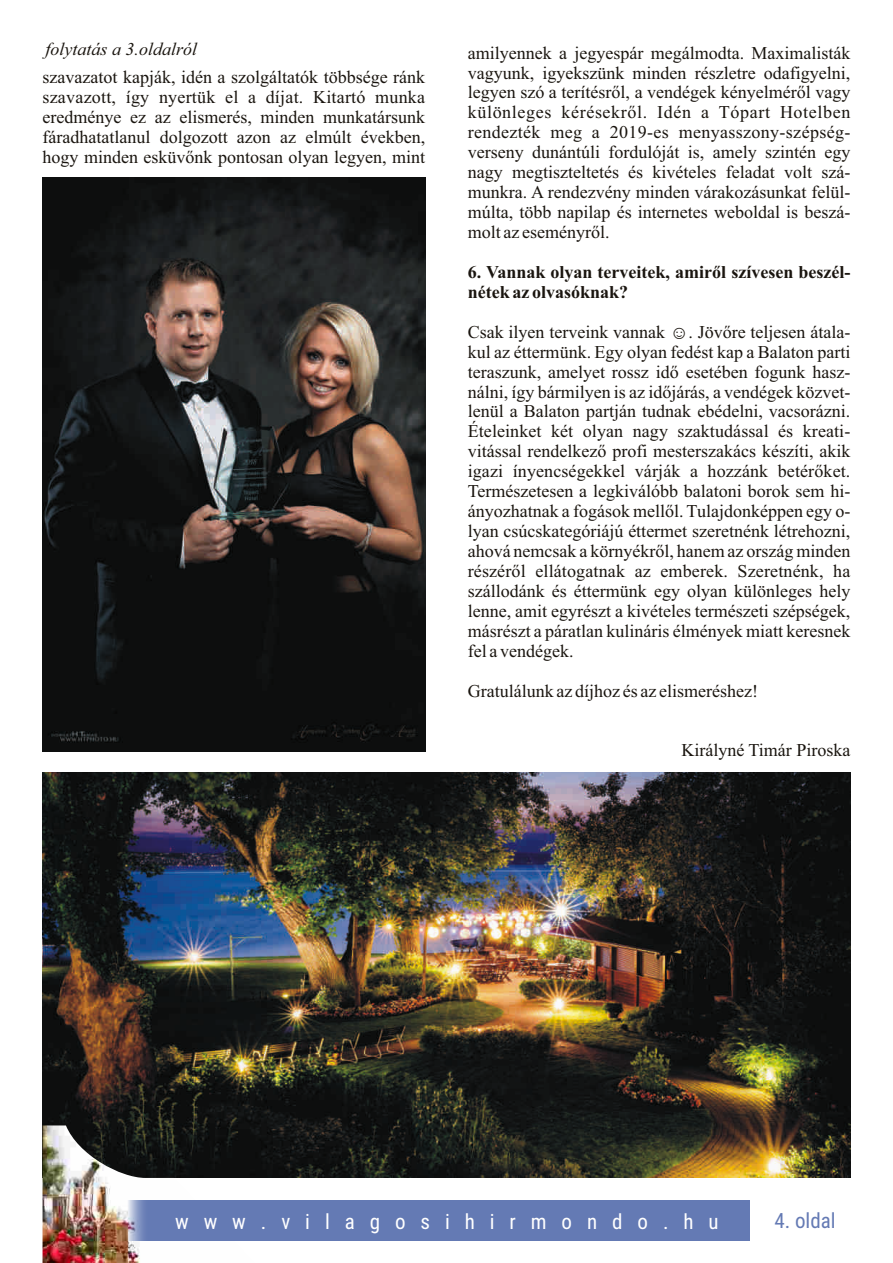
<style>
.page{position:relative;width:893px;height:1263px;background:#fff}
.page>*{position:absolute;margin:0;border:0;box-sizing:border-box;transform-origin:0 0}
.t1{font:21px "Roboto Condensed";letter-spacing:.71em;color:#fff}
.t2{font:21px "Roboto Condensed";color:#647ab4}
.t3{font:18px/20px "Times New Roman";color:#1a150f;text-align:justify}
.t4{font:700 18px/20px "Times New Roman";color:#1a150f}
.t5{font:italic 18px "Times New Roman";color:#1a150f}
</style>
<div class="page">
<img style="left:43px;top:772px;width:807px;height:406px">
<img style="left:43px;top:177px;width:382px;height:574px">
<img style="left:43px;top:1125px;width:224px;height:138px">
<div style="left:148px;top:1200px;width:602px;height:41px;background:#647ab4"></div>
<svg style="left:127px;top:1200px;width:21px;height:41px"></svg>
<p class="t5" style="left:46px;top:43px;width:153px">folytatás a 3.oldalról</p>
<p class="t3" style="left:43px;top:69px;width:384px">szavazatot kapják, idén a szolgáltatók többsége ránk szavazott, így nyertük el a díjat. Kitartó munka eredménye ez az elismerés, minden munkatársunk fáradhatatlanul dolgozott azon az elmúlt években, hogy minden esküvőnk pontosan olyan legyen, mint</p>
<p class="t3" style="left:468px;top:44px;width:384px">amilyennek a jegyespár megálmodta. Maximalisták vagyunk, igyekszünk minden részletre odafigyelni, legyen szó a terítésről, a vendégek kényelméről vagy különleges kérésekről. Idén a Tópart Hotelben rendezték meg a 2019-es menyasszony-szépség&shy;verseny dunántúli fordulóját is, amely szintén egy nagy megtiszteltetés és kivételes feladat volt szá&shy;munkra. A rendezvény minden várakozásunkat felül&shy;múlta, több napilap és internetes weboldal is beszá&shy;molt az eseményről.</p>
<p class="t4" style="left:468px;top:264px;width:384px">6. Vannak olyan terveitek, amiről szívesen beszél&shy;nétek az olvasóknak?</p>
<p class="t3" style="left:468px;top:323px;width:384px">Csak ilyen terveink vannak ☺. Jövőre teljesen átala&shy;kul az éttermünk. Egy olyan fedést kap a Balaton parti teraszunk, amelyet rossz idő esetében fogunk hasz&shy;nálni, így bármilyen is az időjárás, a vendégek közvet&shy;lenül a Balaton partján tudnak ebédelni, vacsorázni.<br>Ételeinket két olyan nagy szaktudással és kreati&shy;vitással rendelkező profi mesterszakács készíti, akik igazi ínyencségekkel várják a hozzánk betérőket.<br>Természetesen a legkiválóbb balatoni borok sem hi&shy;ányozhatnak a fogások mellől. Tulajdonképpen egy o&shy;lyan csúcskategóriájú éttermet szeretnénk létrehozni, ahová nemcsak a környékről, hanem az ország minden részéről ellátogatnak az emberek. Szeretnénk, ha szállodánk és éttermünk egy olyan különleges hely lenne, amit egyrészt a kivételes természeti szépségek, másrészt a páratlan kulináris élmények miatt keresnek fel a vendégek.</p>
<p class="t3" style="left:468px;top:682px;width:292px">Gratulálunk az díjhoz és az elismeréshez!</p>
<p class="t3" style="left:681px;top:742px;width:171px">Királyné Timár Piroska</p>
<p class="t1" style="left:175px;top:1213px;width:545px">www.vilagosihirmondo.hu</p>
<p class="t2" style="left:774px;top:1212px;width:63px">4. oldal</p>
</div>
